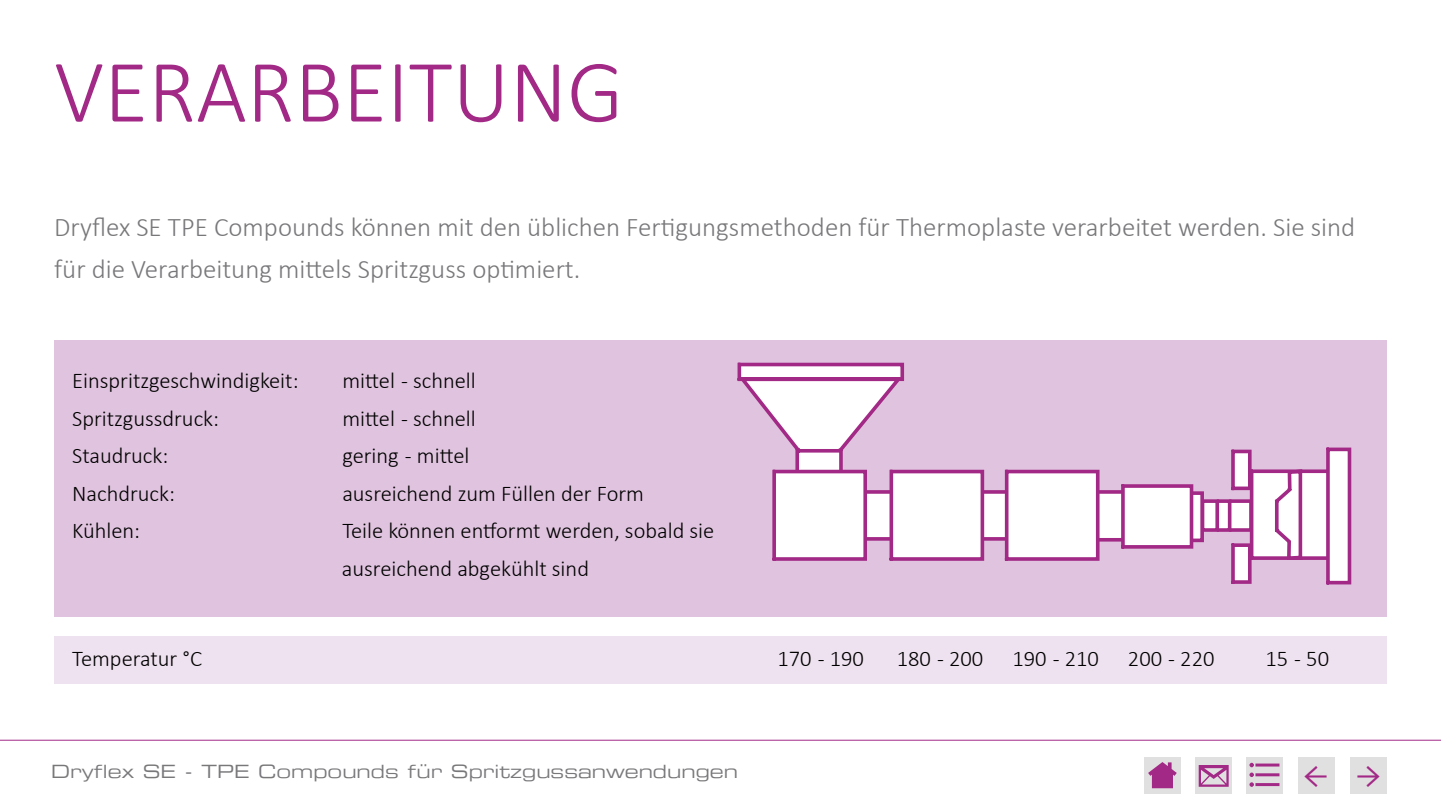
<style>
.page{position:relative;width:1441px;height:810px;background:#fff}
.page>*{position:absolute;margin:0;border:0;box-sizing:border-box;transform-origin:0 0}
.t1{font:300 90px "Calibri";color:#a22986}
.t2{font:37.5px "Minion Pro";color:#a22986}
.t3{font:300 27px/42px "Calibri";color:#78777a}
.t4{font:300 22.5px/37.5px "Calibri";color:#000}
.t5{font:18px "Eurostile Extended Two";color:#78777a}
</style>
<div class="page">
<div style="left:1349px;top:757px;width:37px;height:37px;background:#e1e0e1"></div>
<hr style="left:0;top:740px;width:1440px;height:1px;background:#a22986">
<div style="left:1246px;top:757px;width:37px;height:37px;background:#e1e0e1"></div>
<hr style="left:1255px;top:783px;width:24px;height:3px;background:#a22986">
<hr style="left:1255px;top:773px;width:24px;height:3px;background:#a22986">
<svg style="left:1249px;top:773px;width:4px;height:14px"></svg>
<hr style="left:1255px;top:764px;width:24px;height:3px;background:#a22986">
<svg style="left:1249px;top:763px;width:4px;height:4px"></svg>
<div style="left:1297px;top:757px;width:37px;height:37px;background:#e1e0e1"></div>
<div style="left:54px;top:636px;width:1332px;height:48px;background:#efe2f0"></div>
<div style="left:54px;top:340px;width:1332px;height:276px;background:#e0c4df"></div>
<svg style="left:737px;top:362px;width:615px;height:223px"></svg>
<div style="left:1195px;top:757px;width:37px;height:37px;background:#e1e0e1"></div>
<svg style="left:1198px;top:765px;width:30px;height:22px"></svg>
<div style="left:1144px;top:757px;width:37px;height:37px;background:#e1e0e1"></div>
<svg style="left:1148px;top:762px;width:28px;height:26px"></svg>
<h1 class="t1" style="left:54px;top:36px;width:570px">VERARBEITUNG</h1>
<p class="t3" style="left:54px;top:206px;width:1302px">Dryflex SE TPE Compounds können mit den üblichen Fertigungsmethoden für Thermoplaste verarbeitet werden. Sie sind für die Verarbeitung mittels Spritzguss optimiert.</p>
<p class="t4" style="left:72px;top:362px;width:228px">Einspritzgeschwindigkeit:</p>
<p class="t4" style="left:342px;top:362px;width:135px">mittel - schnell</p>
<p class="t4" style="left:72px;top:399px;width:148px">Spritzgussdruck:</p>
<p class="t4" style="left:342px;top:399px;width:135px">mittel - schnell</p>
<p class="t4" style="left:72px;top:437px;width:98px">Staudruck:</p>
<p class="t4" style="left:342px;top:437px;width:129px">gering - mittel</p>
<p class="t4" style="left:72px;top:474px;width:104px">Nachdruck:</p>
<p class="t4" style="left:342px;top:474px;width:303px">ausreichend zum Füllen der Form</p>
<p class="t4" style="left:72px;top:512px;width:70px">Kühlen:</p>
<p class="t4" style="left:342px;top:512px;width:374px">Teile können entformt werden, sobald sie ausreichend abgekühlt sind</p>
<p class="t4" style="left:72px;top:639px;width:131px">Temperatur °C</p>
<p class="t4" style="left:777px;top:639px;width:88px">170 - 190</p>
<p class="t4" style="left:896px;top:639px;width:88px">180 - 200</p>
<p class="t4" style="left:1012px;top:639px;width:88px">190 - 210</p>
<p class="t4" style="left:1127px;top:639px;width:88px">200 - 220</p>
<p class="t4" style="left:1265px;top:639px;width:65px">15 - 50</p>
<p class="t5" style="left:51px;top:759px;width:688px">Dryflex SE - TPE Compounds für Spritzgussanwendungen</p>
<h2 class="t2" style="left:1303px;top:749px;width:26px">←</h2>
</div>
